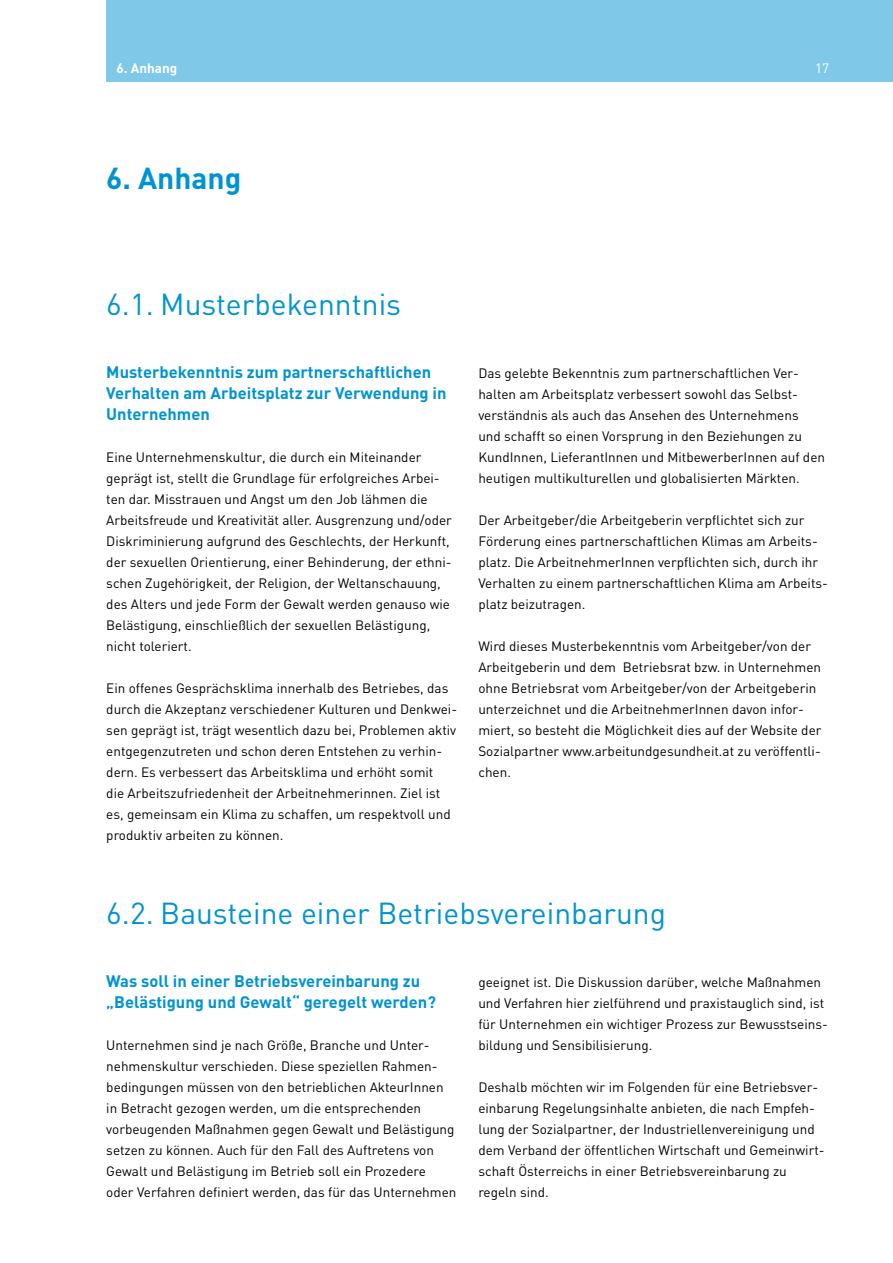
<style>
.page{position:relative;width:893px;height:1263px;background:#fff}
.page>*{position:absolute;margin:0;border:0;box-sizing:border-box;transform-origin:0 0}
.t1{font:30px "DIN";color:#0093d1}
.t2{font:700 30px "DIN";color:#0093d1}
.t3{font:700 16.5px/21px "DIN";color:#0093d1}
.t4{font:13.5px/21px "DIN";color:#000}
.t5{font:700 13.5px "DIN";color:#fff}
.t6{font:13.5px "DIN";color:#fff}
</style>
<div class="page">
<div style="left:106px;top:0;width:787px;height:81px;background:#7fc8e8"></div>
<p class="t5" style="left:117px;top:60px;width:62px">6. Anhang</p>
<p class="t6" style="left:815px;top:60px;width:16px">17</p>
<h1 class="t2" style="left:106px;top:159px;width:137px">6. Anhang</h1>
<h1 class="t1" style="left:106px;top:285px;width:296px">6.1. Musterbekenntnis</h1>
<p class="t3" style="left:106px;top:361px;width:342px">Musterbekenntnis zum partnerschaftlichen<br>Verhalten am Arbeitsplatz zur Verwendung in<br>Unternehmen</p>
<p class="t4" style="left:106px;top:446px;width:347px">Eine Unternehmenskultur, die durch ein Miteinander geprägt ist, stellt die Grundlage für erfolgreiches Arbei&shy;ten dar. Misstrauen und Angst um den Job lähmen die Arbeitsfreude und Kreativität aller. Ausgrenzung und/oder Diskriminierung aufgrund des Geschlechts, der Herkunft, der sexuellen Orientierung, einer Behinderung, der ethni&shy;schen Zugehörigkeit, der Religion, der Weltanschauung, des Alters und jede Form der Gewalt werden genauso wie Belästigung, einschließlich der sexuellen Belästigung, nicht toleriert.</p>
<p class="t4" style="left:106px;top:677px;width:352px">Ein offenes Gesprächsklima innerhalb des Betriebes, das durch die Akzeptanz verschiedener Kulturen und Denkwei&shy;sen geprägt ist, trägt wesentlich dazu bei, Problemen aktiv entgegenzutreten und schon deren Entstehen zu verhin&shy;dern. Es verbessert das Arbeitsklima und erhöht somit<br>die Arbeitszufriedenheit der Arbeitnehmerinnen. Ziel ist es, gemeinsam ein Klima zu schaffen, um respektvoll und produktiv arbeiten zu können.</p>
<p class="t4" style="left:478px;top:362px;width:348px">Das gelebte Bekenntnis zum partnerschaftlichen Ver&shy;halten am Arbeitsplatz verbessert sowohl das Selbst&shy;verständnis als auch das Ansehen des Unternehmens<br>und schafft so einen Vorsprung in den Beziehungen zu KundInnen, LieferantInnen und MitbewerberInnen auf den heutigen multikulturellen und globalisierten Märkten.</p>
<p class="t4" style="left:478px;top:510px;width:351px">Der Arbeitgeber/die Arbeitgeberin verpflichtet sich zur Förderung eines partnerschaftlichen Klimas am Arbeits&shy;platz. Die ArbeitnehmerInnen verpflichten sich, durch ihr Verhalten zu einem partnerschaftlichen Klima am Arbeits&shy;platz beizutragen.</p>
<p class="t4" style="left:478px;top:636px;width:345px">Wird dieses Musterbekenntnis vom Arbeitgeber/von der Arbeitgeberin und dem Betriebsrat bzw. in Unternehmen ohne Betriebsrat vom Arbeitgeber/von der Arbeitgeberin unterzeichnet und die ArbeitnehmerInnen davon infor&shy;miert, so besteht die Möglichkeit dies auf der Website der Sozialpartner www.arbeitundgesundheit.at zu veröffentli&shy;chen.</p>
<h1 class="t1" style="left:106px;top:894px;width:561px">6.2. Bausteine einer Betriebsvereinbarung</h1>
<p class="t3" style="left:106px;top:970px;width:331px">Was soll in einer Betriebsvereinbarung zu „Belästigung und Gewalt“ geregelt werden?</p>
<p class="t4" style="left:106px;top:1034px;width:352px">Unternehmen sind je nach Größe, Branche und Unter&shy;nehmenskultur verschieden. Diese speziellen Rahmen&shy;bedingungen müssen von den betrieblichen AkteurInnen in Betracht gezogen werden, um die entsprechenden vorbeugenden Maßnahmen gegen Gewalt und Belästigung setzen zu können. Auch für den Fall des Auftretens von Gewalt und Belästigung im Betrieb soll ein Prozedere oder Verfahren definiert werden, das für das Unternehmen</p>
<p class="t4" style="left:478px;top:971px;width:351px">geeignet ist. Die Diskussion darüber, welche Maßnahmen und Verfahren hier zielführend und praxistauglich sind, ist für Unternehmen ein wichtiger Prozess zur Bewusstseins&shy;bildung und Sensibilisierung.</p>
<p class="t4" style="left:478px;top:1076px;width:348px">Deshalb möchten wir im Folgenden für eine Betriebsver&shy;einbarung Regelungsinhalte anbieten, die nach Empfeh&shy;lung der Sozialpartner, der Industriellenvereinigung und dem Verband der öffentlichen Wirtschaft und Gemeinwirt&shy;schaft Österreichs in einer Betriebsvereinbarung zu regeln sind.</p>
</div>
